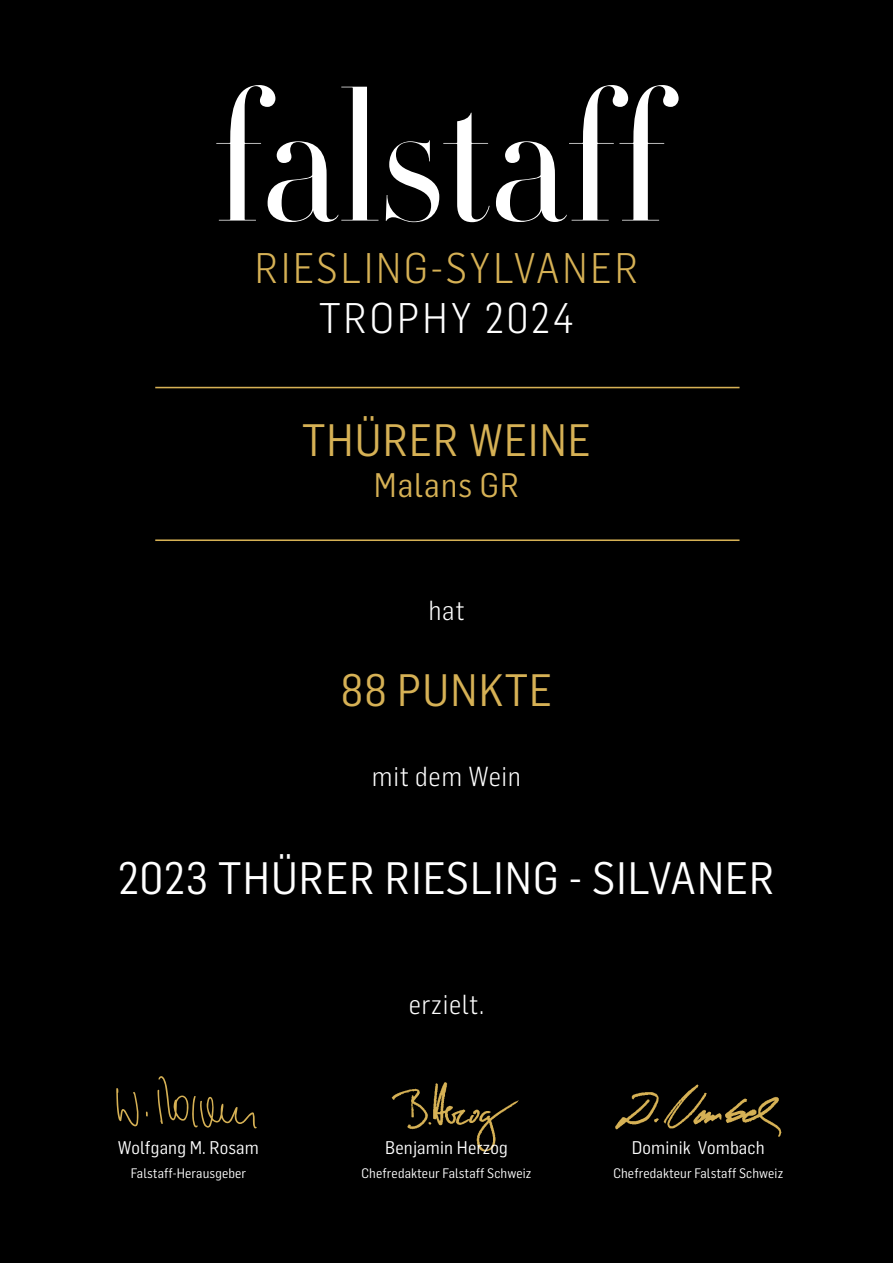
<style>
.page{position:relative;width:893px;height:1263px;background:#000}
.page>*{position:absolute;margin:0;border:0;box-sizing:border-box;transform-origin:0 0}
.t1{font:44.55px "Flama Semicondensed";letter-spacing:.025em;color:#fff}
.t2{font:44.55px "Flama Semicondensed";letter-spacing:.025em;color:#d6b155}
.t3{font:300 42px "Flama Semicondensed";letter-spacing:.07em;color:#d6b155}
.t4{font:300 42px "Flama Semicondensed";letter-spacing:.07em;color:#fff}
.t5{font:33.45px "Flama Semicondensed";letter-spacing:.025em;color:#d6b155}
.t6{font:300 27px "Flama Semicondensed";letter-spacing:.025em;color:#fff}
.t7{font:18px "Flama Semicondensed";letter-spacing:.01em;color:#fff}
.t8{font:13.5px "Flama Semicondensed";letter-spacing:.01em;color:#fff}
</style>
<div class="page">
<svg style="left:216px;top:85px;width:463px;height:137px"></svg>
<svg style="left:116px;top:1088px;width:23px;height:38px"></svg>
<svg style="left:157px;top:1076px;width:100px;height:52px"></svg>
<img style="left:615px;top:1084px;width:167px;height:53px">
<img style="left:391px;top:1082px;width:128px;height:70px">
<hr style="left:155px;top:539px;width:584px;height:2px;background:#d6b155">
<hr style="left:155px;top:387px;width:584px;height:1px;background:#d6b155">
<h2 class="t3" style="left:255px;top:241px;width:385px">RIESLING-SYLVANER</h2>
<h2 class="t4" style="left:319px;top:291px;width:256px">TROPHY 2024</h2>
<h1 class="t2" style="left:302px;top:412px;width:290px">THÜRER WEINE</h1>
<h3 class="t5" style="left:374px;top:464px;width:147px">Malans GR</h3>
<h3 class="t6" style="left:428px;top:593px;width:38px">hat</h3>
<h1 class="t2" style="left:341px;top:662px;width:213px">88 PUNKTE</h1>
<h3 class="t6" style="left:372px;top:759px;width:151px">mit dem Wein</h3>
<h1 class="t1" style="left:118px;top:850px;width:658px">2023 THÜRER RIESLING - SILVANER</h1>
<h3 class="t7" style="left:118px;top:1136px;width:143px">Wolfgang M. Rosam</h3>
<p class="t8" style="left:131px;top:1164px;width:117px">Falstaff-Herausgeber</p>
<h3 class="t6" style="left:409px;top:987px;width:77px">erzielt.</h3>
<h3 class="t7" style="left:385px;top:1136px;width:124px">Benjamin Herzog</h3>
<p class="t8" style="left:362px;top:1164px;width:171px">Chefredakteur Falstaff Schweiz</p>
<h3 class="t7" style="left:632px;top:1136px;width:134px">Dominik Vombach</h3>
<p class="t8" style="left:613px;top:1164px;width:171px">Chefredakteur Falstaff Schweiz</p>
</div>
